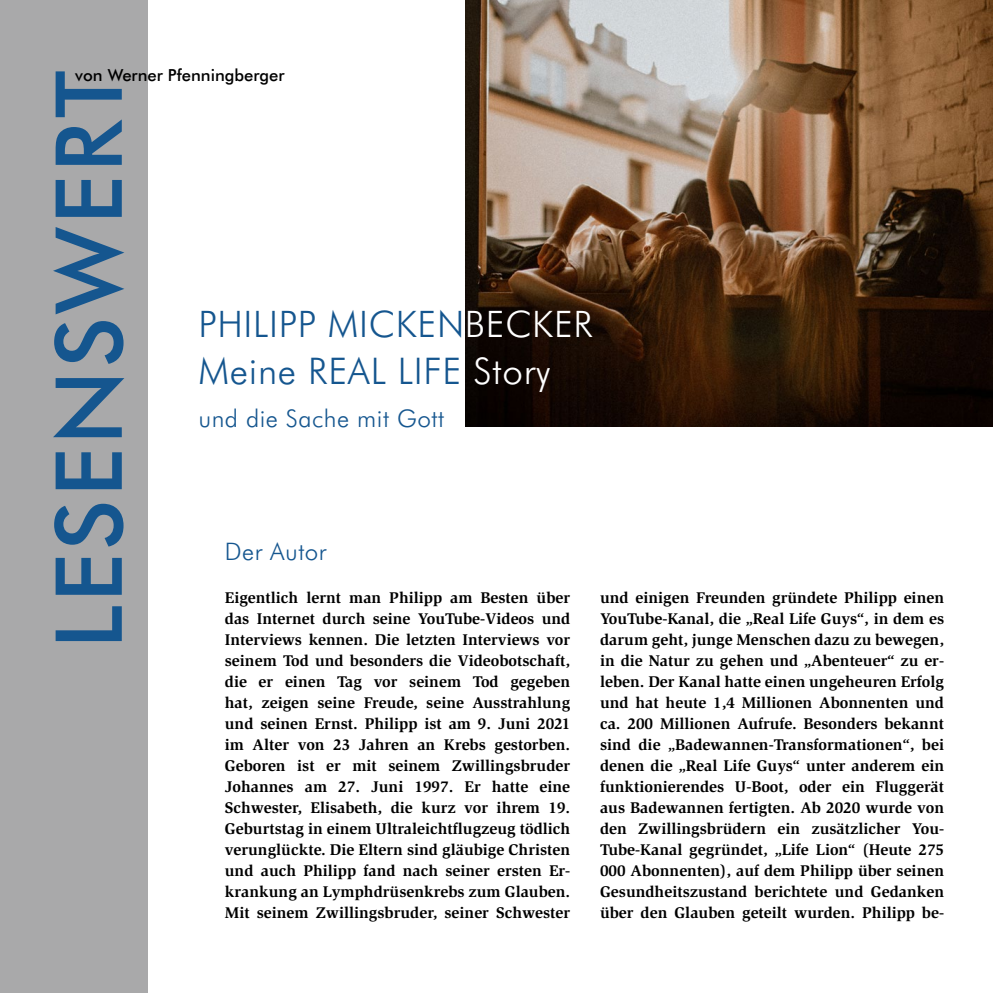
<style>
.page{position:relative;width:993px;height:993px;background:#fff}
.page>*{position:absolute;margin:0;border:0;box-sizing:border-box;transform-origin:0 0}
.t1{font:500 92.4px "Futura BT";letter-spacing:.03em;color:#15568f}
.t2{font:300 36.75px "Futura BT";letter-spacing:.02em;color:#15568f}
.t3{font:300 36.57px "Futura BT";letter-spacing:.02em;color:#15568f}
.t4{font:300 24.32px "Futura BT";letter-spacing:.02em;color:#15568f}
.t5{font:300 24.15px "Futura BT";letter-spacing:.02em;color:#15568f}
.t6{font:500 16.62px "Futura BT";color:#000}
.t7{font:700 15.92px/21px "Slimbach Std";color:#000;text-align:justify}
.s1{color:#fff}
</style>
<div class="page">
<div style="left:0;top:0;width:148px;height:992px;background:#a9a9aa"></div>
<img style="left:465px;top:0;width:527px;height:426px">
<p class="t6" style="left:75px;top:65px;width:211px">von Werner Pfenningberger</p>
<h1 class="t1" style="left:33px;top:648px;width:579px;rotate:-90deg">LESENSWERT</h1>
<h3 class="t3" style="left:198px;top:301px;width:396px">PHILIPP MICKEN<span class="s1">BECKER</span></h3>
<h2 class="t2" style="left:198px;top:349px;width:354px">Meine REAL LIFE <span class="s1">Story</span></h2>
<h3 class="t4" style="left:198px;top:403px;width:247px">und die Sache mit Gott</h3>
<h3 class="t5" style="left:225px;top:537px;width:103px">Der Autor</h3>
<p class="t7" style="left:225px;top:587px;width:347px">Eigentlich lernt man Philipp am Besten über das Internet durch seine YouTube-Videos und Interviews kennen. Die letzten Interviews vor seinem Tod und besonders die Videobotschaft, die er einen Tag vor seinem Tod gegeben hat, zeigen seine Freude, seine Ausstrahlung und seinen Ernst. Philipp ist am 9. Juni 2021 im Alter von 23 Jahren an Krebs gestorben.<br>Geboren ist er mit seinem Zwillingsbruder Johannes am 27. Juni 1997. Er hatte eine Schwester, Elisabeth, die kurz vor ihrem 19.<br>Geburtstag in einem Ultraleichtflugzeug tödlich verunglückte. Die Eltern sind gläubige Christen und auch Philipp fand nach seiner ersten Er&shy;krankung an Lymphdrüsenkrebs zum Glauben.<br>Mit seinem Zwillingsbruder, seiner Schwester</p>
<p class="t7" style="left:600px;top:587px;width:345px">und einigen Freunden gründete Philipp einen YouTube-Kanal, die „Real Life Guys“, in dem es darum geht, junge Menschen dazu zu bewegen, in die Natur zu gehen und „Abenteuer“ zu er&shy;leben. Der Kanal hatte einen ungeheuren Erfolg und hat heute 1,4 Millionen Abonnenten und ca. 200 Millionen Aufrufe. Besonders bekannt sind die „Badewannen-Transformationen“, bei denen die „Real Life Guys“ unter anderem ein funktionierendes U-Boot, oder ein Fluggerät aus Badewannen fertigten. Ab 2020 wurde von den Zwillingsbrüdern ein zusätzlicher You-Tube-Kanal gegründet, „Life Lion“ (Heute 275<br>000 Abonnenten), auf dem Philipp über seinen Gesundheitszustand berichtete und Gedanken über den Glauben geteilt wurden. Philipp be-</p>
</div>
